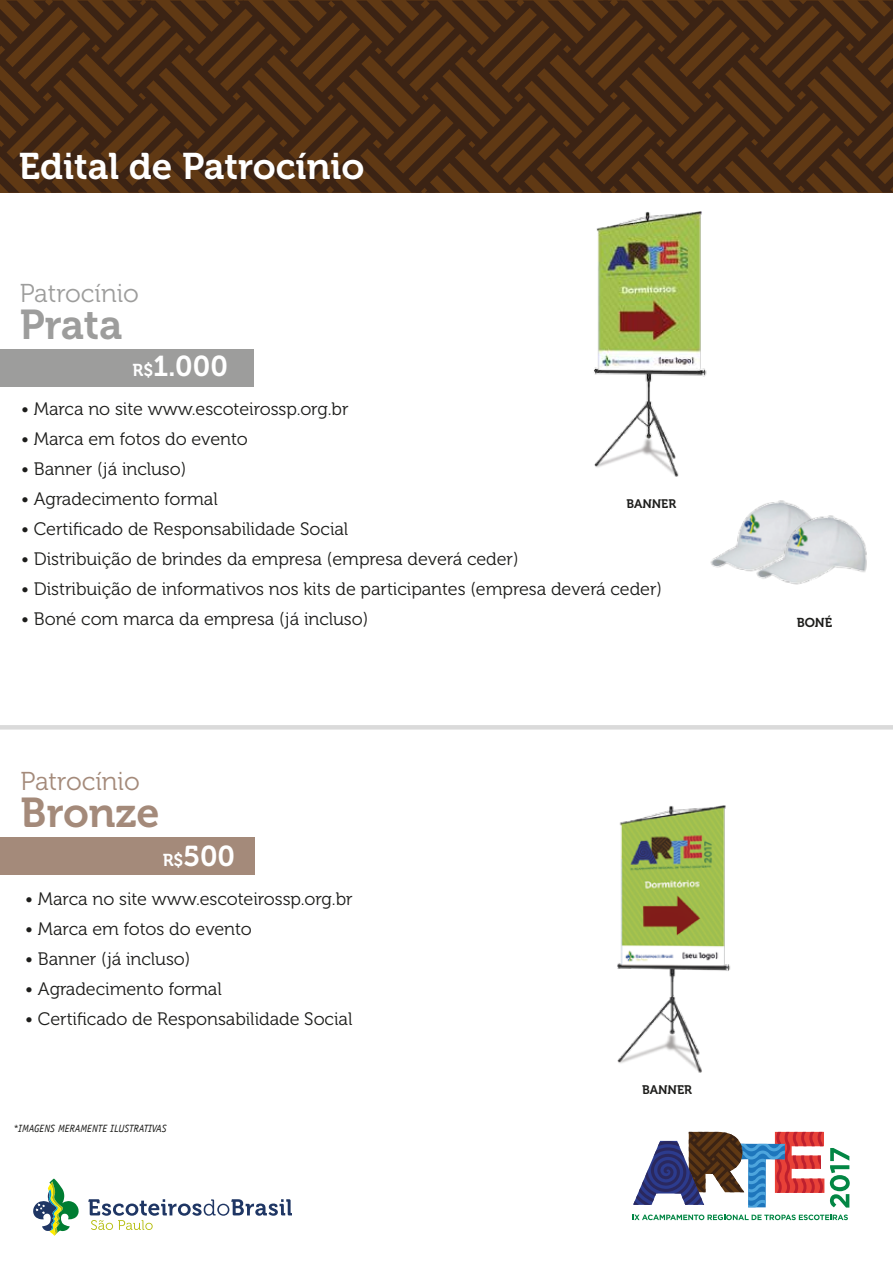
<style>
.page{position:relative;width:893px;height:1263px;background:#fff}
.page>*{position:absolute;margin:0;border:0;box-sizing:border-box;transform-origin:0 0}
.t1{font:41.55px "Museo 700";color:#a48a7a}
.t2{font:41.55px "Museo 700";color:#9d9d9c}
.t3{font:36.9px "Museo 700";color:#fff}
.t4{font:28.65px "Museo 700";color:#fff}
.t5{font:25.8px "Museo 300";color:#9d9d9c}
.t6{font:25.8px "Museo 300";color:#a48a7a}
.t7{font:18px "Museo 300";letter-spacing:-.005em;color:#1d1d1b}
.t8{font:12.9px "Museo 700";color:#1d1d1b}
.t9{font:12.45px "Museo 700";letter-spacing:-.005em;color:#1d1d1b}
.t10{font:12.3px "Museo 700";letter-spacing:-.005em;color:#1d1d1b}
.t11{font:italic 10.5px "Officina Sans LT";letter-spacing:-.005em;color:#1d1d1b}
.s1{font-size:17.25px}
</style>
<div class="page">
<svg style="left:436px;top:1px;width:175px;height:192px;background:#4d2e14"></svg>
<svg style="left:603px;top:1px;width:8px;height:51px"></svg>
<svg style="left:0;top:1px;width:45px;height:192px;background:#4d2e14"></svg>
<svg style="left:45px;top:1px;width:391px;height:192px;background:#4e2e14"></svg>
<svg style="left:516px;top:94px;width:95px;height:99px;background:#4d2e14"></svg>
<svg style="left:611px;top:1px;width:282px;height:192px;background:#4d2e14"></svg>
<svg style="left:892px;top:92px;width:1px;height:101px"></svg>
<div style="left:0;top:349px;width:253px;height:38px;background:#9d9d9c"></div>
<div style="left:0;top:837px;width:254px;height:38px;background:#a48a7a"></div>
<img style="left:710px;top:548px;width:23px;height:20px">
<img style="left:733px;top:500px;width:134px;height:85px">
<img style="left:594px;top:211px;width:113px;height:266px">
<img style="left:617px;top:805px;width:114px;height:268px">
<svg style="left:633px;top:1132px;width:191px;height:75px"></svg>
<svg style="left:632px;top:1214px;width:216px;height:6px"></svg>
<svg style="left:830px;top:1148px;width:20px;height:59px"></svg>
<svg style="left:33px;top:1179px;width:46px;height:57px"></svg>
<svg style="left:88px;top:1199px;width:204px;height:31px"></svg>
<hr style="left:0;top:725px;width:893px;height:4px;background:#dadada">
<h2 class="t3" style="left:19px;top:146px;width:347px">Edital de Patrocínio</h2>
<h3 class="t5" style="left:20px;top:279px;width:121px">Patrocínio</h3>
<h1 class="t2" style="left:20px;top:302px;width:104px">Prata</h1>
<h3 class="t4" style="left:133px;top:350px;width:97px"><span class="s1">R$</span>1.000</h3>
<p class="t7" style="left:21px;top:399px;width:329px">• Marca no site www.escoteirossp.org.br</p>
<p class="t7" style="left:21px;top:429px;width:228px">• Marca em fotos do evento</p>
<p class="t7" style="left:21px;top:459px;width:167px">• Banner (já incluso)</p>
<p class="t7" style="left:21px;top:489px;width:198px">• Agradecimento formal</p>
<p class="t7" style="left:21px;top:519px;width:329px">• Certificado de Responsabilidade Social</p>
<p class="t7" style="left:21px;top:549px;width:499px">• Distribuição de brindes da empresa (empresa deverá ceder)</p>
<p class="t7" style="left:21px;top:579px;width:642px">• Distribuição de informativos nos kits de participantes (empresa deverá ceder)</p>
<p class="t7" style="left:21px;top:610px;width:349px">• Boné com marca da empresa (já incluso)</p>
<p class="t10" style="left:626px;top:497px;width:51px">BANNER</p>
<h3 class="t6" style="left:21px;top:767px;width:121px">Patrocínio</h3>
<h1 class="t1" style="left:21px;top:790px;width:140px">Bronze</h1>
<h3 class="t4" style="left:163px;top:840px;width:74px"><span class="s1">R$</span>500</h3>
<p class="t7" style="left:25px;top:889px;width:329px">• Marca no site www.escoteirossp.org.br</p>
<p class="t7" style="left:25px;top:919px;width:228px">• Marca em fotos do evento</p>
<p class="t7" style="left:25px;top:949px;width:167px">• Banner (já incluso)</p>
<p class="t7" style="left:25px;top:979px;width:198px">• Agradecimento formal</p>
<p class="t7" style="left:25px;top:1009px;width:329px">• Certificado de Responsabilidade Social</p>
<p class="t11" style="left:13px;top:1122px;width:155px">*IMAGENS MERAMENTE ILUSTRATIVAS</p>
<p class="t9" style="left:642px;top:1083px;width:51px">BANNER</p>
<p class="t8" style="left:797px;top:615px;width:37px">BONÉ</p>
</div>
